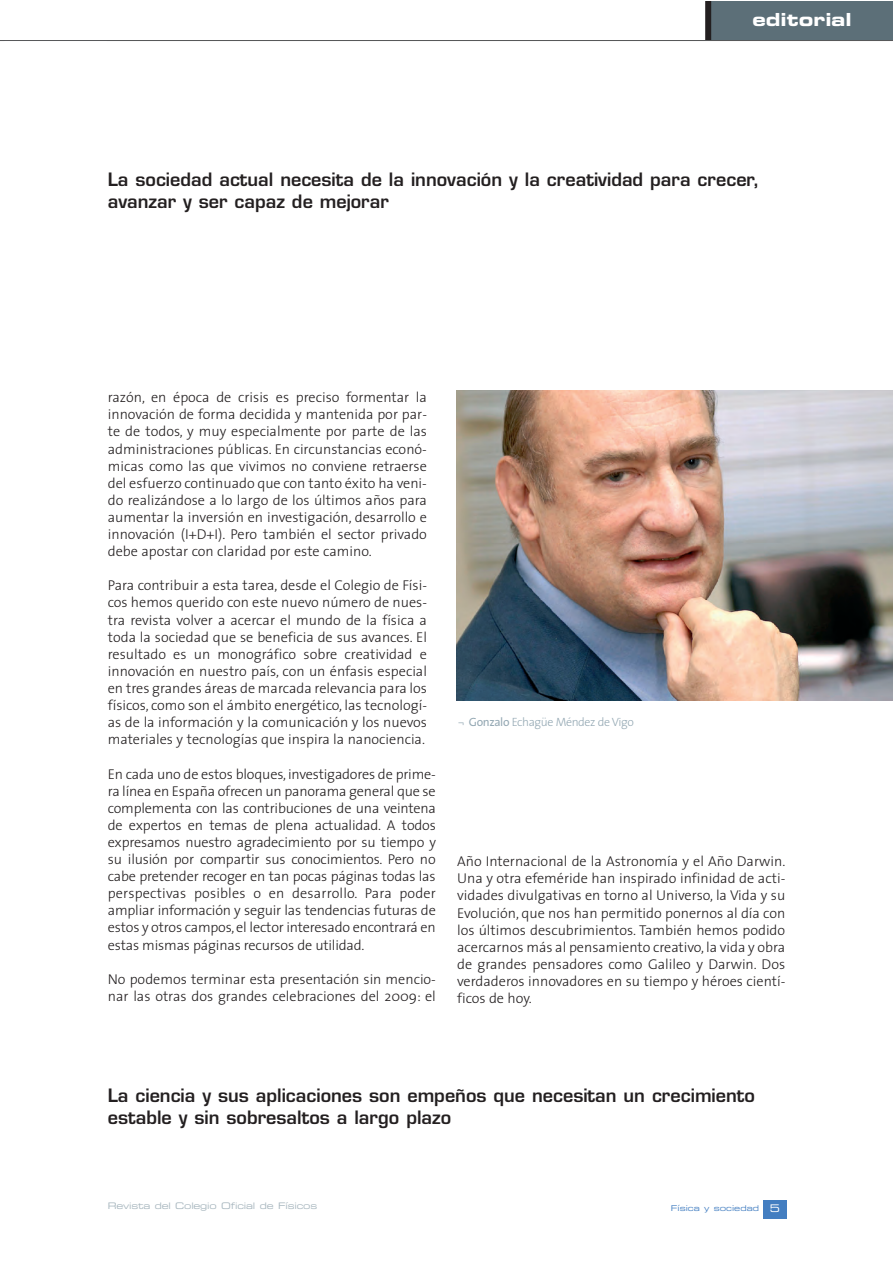
<style>
.page{position:relative;width:893px;height:1263px;background:#fff}
.page>*{position:absolute;margin:0;border:0;box-sizing:border-box;transform-origin:0 0}
.t1{font:600 18px/21.6px "Eurostile";color:#231f20}
.t2{font:18px "Eurostile Bold Extended Two";color:#fff}
.t3{font:300 14.25px/17.1px "The Sans";color:#231f20;text-align:justify}
.t4{font:300 12px "The Sans";letter-spacing:-.03em;color:#95a9b4}
.t5{font:10.5px "Eurostile Extended Two";color:#fff}
.t6{font:9px "Eurostile Extended Two";letter-spacing:-.02em;color:#a7b6be}
.t7{font:7.95px "Eurostile Extended Two";color:#437ec1}
.s1{font-weight:400}
</style>
<div class="page">
<div style="left:763px;top:1200px;width:24px;height:19px;background:#437ec1"></div>
<div style="left:708px;top:1px;width:184px;height:40px;background:#5c6f78"></div>
<div style="left:705px;top:1px;width:6px;height:40px;background:#231f20"></div>
<hr style="left:0;top:40px;width:892px;height:1px;background:#57585a">
<img style="left:457px;top:390px;width:435px;height:310px">
<p class="t2" style="left:752px;top:13px;width:101px">editorial</p>
<p class="t1" style="left:108px;top:171px;width:653px">La sociedad actual necesita de la innovación y la creatividad para crecer, avanzar y ser capaz de mejorar</p>
<p class="t3" style="left:108px;top:390px;width:321px">razón, en época de crisis es preciso formentar la innovación de forma decidida y mantenida por par&shy;te de todos, y muy especialmente por parte de las administraciones públicas. En circunstancias econó&shy;micas como las que vivimos no conviene retraerse del esfuerzo continuado que con tanto éxito ha veni&shy;do realizándose a lo largo de los últimos años para aumentar la inversión en investigación, desarrollo e innovación (I+D+I). Pero también el sector privado debe apostar con claridad por este camino.</p>
<p class="t3" style="left:108px;top:578px;width:321px">Para contribuir a esta tarea, desde el Colegio de Físi&shy;cos hemos querido con este nuevo número de nues&shy;tra revista volver a acercar el mundo de la física a toda la sociedad que se beneficia de sus avances. El resultado es un monográfico sobre creatividad e innovación en nuestro país, con un énfasis especial en tres grandes áreas de marcada relevancia para los físicos, como son el ámbito energético, las tecnologí&shy;as de la información y la comunicación y los nuevos materiales y tecnologías que inspira la nanociencia.</p>
<p class="t3" style="left:108px;top:766px;width:330px">En cada uno de estos bloques, investigadores de prime&shy;ra línea en España ofrecen un panorama general que se complementa con las contribuciones de una veintena de expertos en temas de plena actualidad. A todos expresamos nuestro agradecimiento por su tiempo y su ilusión por compartir sus conocimientos. Pero no cabe pretender recoger en tan pocas páginas todas las perspectivas posibles o en desarrollo. Para poder ampliar información y seguir las tendencias futuras de estos y otros campos, el lector interesado encontrará en estas mismas páginas recursos de utilidad.</p>
<p class="t3" style="left:108px;top:972px;width:330px">No podemos terminar esta presentación sin mencio&shy;nar las otras dos grandes celebraciones del 2009: el</p>
<p class="t4" style="left:458px;top:717px;width:177px">¬ <span class="s1">Gonzalo</span> Echagüe Méndez de Vigo</p>
<p class="t3" style="left:457px;top:854px;width:330px">Año Internacional de la Astronomía y el Año Darwin.<br>Una y otra efeméride han inspirado infinidad de acti&shy;vidades divulgativas en torno al Universo, la Vida y su Evolución, que nos han permitido ponernos al día con los últimos descubrimientos. También hemos podido acercarnos más al pensamiento creativo, la vida y obra de grandes pensadores como Galileo y Darwin. Dos verdaderos innovadores en su tiempo y héroes cientí&shy;ficos de hoy.</p>
<p class="t1" style="left:108px;top:1087px;width:649px">La ciencia y sus aplicaciones son empeños que necesitan un crecimiento estable y sin sobresaltos a largo plazo</p>
<p class="t6" style="left:108px;top:1202px;width:211px">Revista del Colegio Oficial de Físicos</p>
<p class="t5" style="left:770px;top:1204px;width:12px">5</p>
<p class="t7" style="left:671px;top:1206px;width:90px">Física y sociedad</p>
</div>
